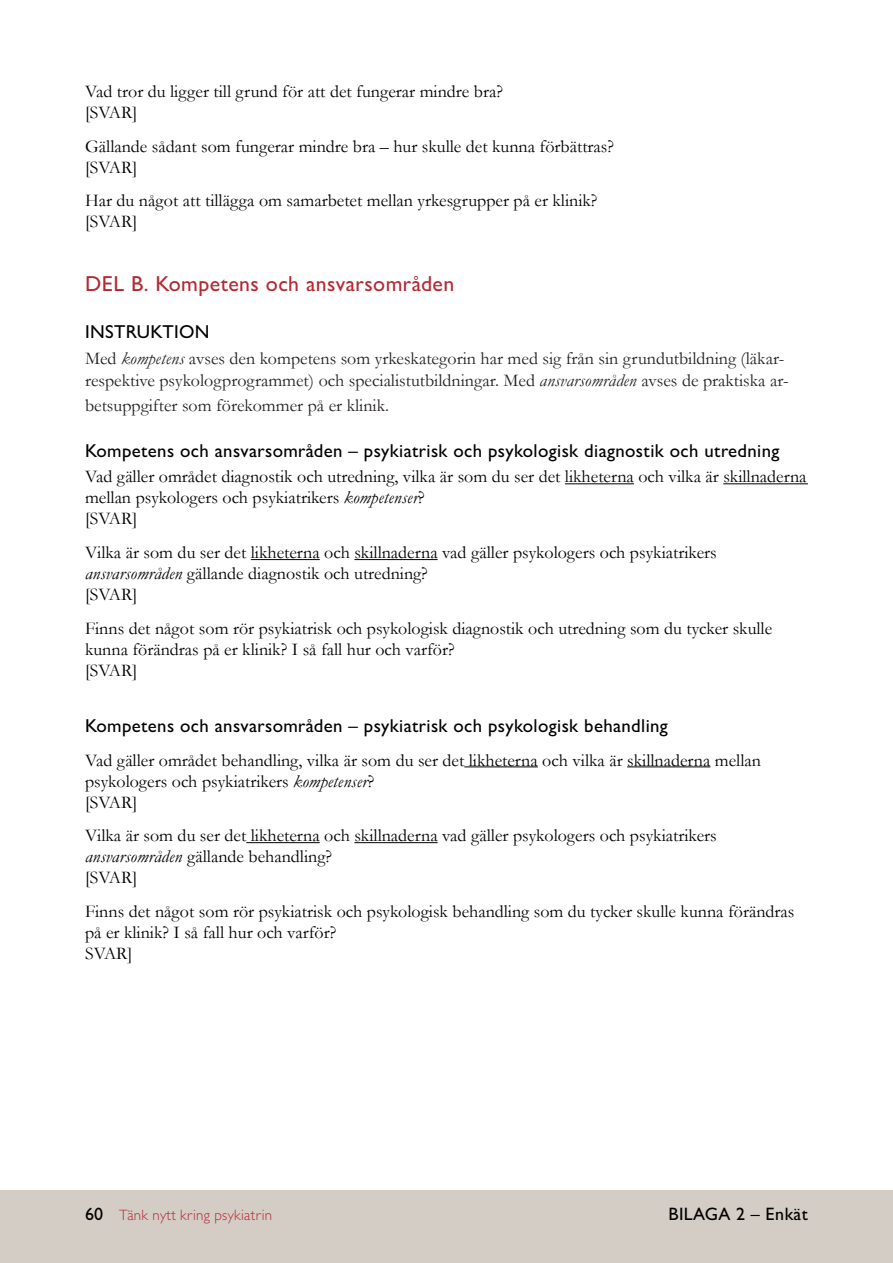
<style>
.page{position:relative;width:893px;height:1263px;background:#fff}
.page>*{position:absolute;margin:0;border:0;box-sizing:border-box;transform-origin:0 0}
.t1{font:500 21.75px "Gill Sans MT Pro";letter-spacing:.02em;color:#b32a33}
.t2{font:500 18.75px "Gill Sans MT Pro";letter-spacing:.02em;color:#000}
.t3{font:18px/21px "Garamond";color:#000}
.t4{font:18px/21.6px "Garamond";color:#231f20}
.t5{font:500 18px "Gill Sans MT Pro";color:#000}
.t6{font:300 15px "Gill Sans MT Pro";letter-spacing:.02em;color:#b32a33}
.s1{font-style:italic}
.s2{font-weight:500;font-size:18px;color:#000}
</style>
<div class="page">
<div style="left:0;top:1191px;width:893px;height:72px;background:#d4cdc5"></div>
<hr style="left:565px;top:483px;width:69px;height:1px;background:#000">
<hr style="left:723px;top:483px;width:85px;height:1px;background:#000">
<hr style="left:251px;top:559px;width:69px;height:1px;background:#000">
<hr style="left:354px;top:559px;width:84px;height:1px;background:#000">
<hr style="left:464px;top:766px;width:74px;height:1px;background:#000">
<hr style="left:627px;top:766px;width:83px;height:1px;background:#000">
<hr style="left:246px;top:842px;width:74px;height:1px;background:#000">
<hr style="left:354px;top:842px;width:84px;height:1px;background:#000">
<p class="t3" style="left:85px;top:80px;width:419px">Vad tror du ligger till grund för att det fungerar mindre bra? [SVAR]</p>
<p class="t3" style="left:85px;top:135px;width:530px">Gällande sådant som fungerar mindre bra – hur skulle det kunna förbättras? [SVAR]</p>
<p class="t3" style="left:85px;top:190px;width:514px">Har du något att tillägga om samarbetet mellan yrkesgrupper på er klinik? [SVAR]</p>
<p class="t1" style="left:85px;top:271px;width:371px">DEL B. Kompetens och ansvarsområden</p>
<p class="t2" style="left:85px;top:321px;width:12px">INSTR</p>
<p class="t2" style="left:137px;top:321px;width:26px">UKTION</p>
<p class="t4" style="left:85px;top:347px;width:705px">Med <span class="s1">kompetens</span> avses den kompetens som yrkeskategorin har med sig från sin grundutbildning (läkar&shy;respektive psykologprogrammet) och specialistutbildningar. Med <span class="s1">ansvarsområden</span> avses de praktiska ar-</p>
<p class="t4" style="left:85px;top:394px;width:306px">betsuppgifter som förekommer på er klinik.</p>
<p class="t2" style="left:85px;top:440px;width:696px">Kompetens och ansvarsområden – psykiatrisk och psykologisk diagnostik och utredning</p>
<p class="t3" style="left:85px;top:466px;width:723px">Vad gäller området diagnostik och utredning, vilka är som du ser det likheterna och vilka är skillnaderna mellan psykologers och psykiatrikers <span class="s1">kompetenser</span>?<br>[SVAR]</p>
<p class="t3" style="left:85px;top:542px;width:633px">Vilka är som du ser det likheterna och skillnaderna vad gäller psykologers och psykiatrikers <span class="s1">ansvarsområden</span> gällande diagnostik och utredning?<br>[SVAR]</p>
<p class="t3" style="left:85px;top:617px;width:689px">Finns det något som rör psykiatrisk och psykologisk diagnostik och utredning som du tycker skulle kunna förändras på er klinik? I så fall hur och varför?<br>[SVAR]</p>
<p class="t2" style="left:85px;top:714px;width:584px">Kompetens och ansvarsområden – psykiatrisk och psykologisk behandling</p>
<p class="t3" style="left:85px;top:749px;width:677px">Vad gäller området behandling, vilka är som du ser det likheterna och vilka är skillnaderna mellan psykologers och psykiatrikers <span class="s1">kompetenser</span>?<br>[SVAR]</p>
<p class="t3" style="left:85px;top:825px;width:633px">Vilka är som du ser det likheterna och skillnaderna vad gäller psykologers och psykiatrikers <span class="s1">ansvarsområden</span> gällande behandling?<br>[SVAR]</p>
<p class="t3" style="left:85px;top:900px;width:711px">Finns det något som rör psykiatrisk och psykologisk behandling som du tycker skulle kunna förändras på er klinik? I så fall hur och varför?<br>SVAR]</p>
<p class="t6" style="left:85px;top:1205px;width:189px"><span class="s2">60</span> Tänk nytt kring psykiatrin</p>
<p class="t5" style="left:668px;top:1203px;width:12px">BILAGA</p>
<p class="t5" style="left:736px;top:1203px;width:73px">2 – Enkät</p>
</div>
